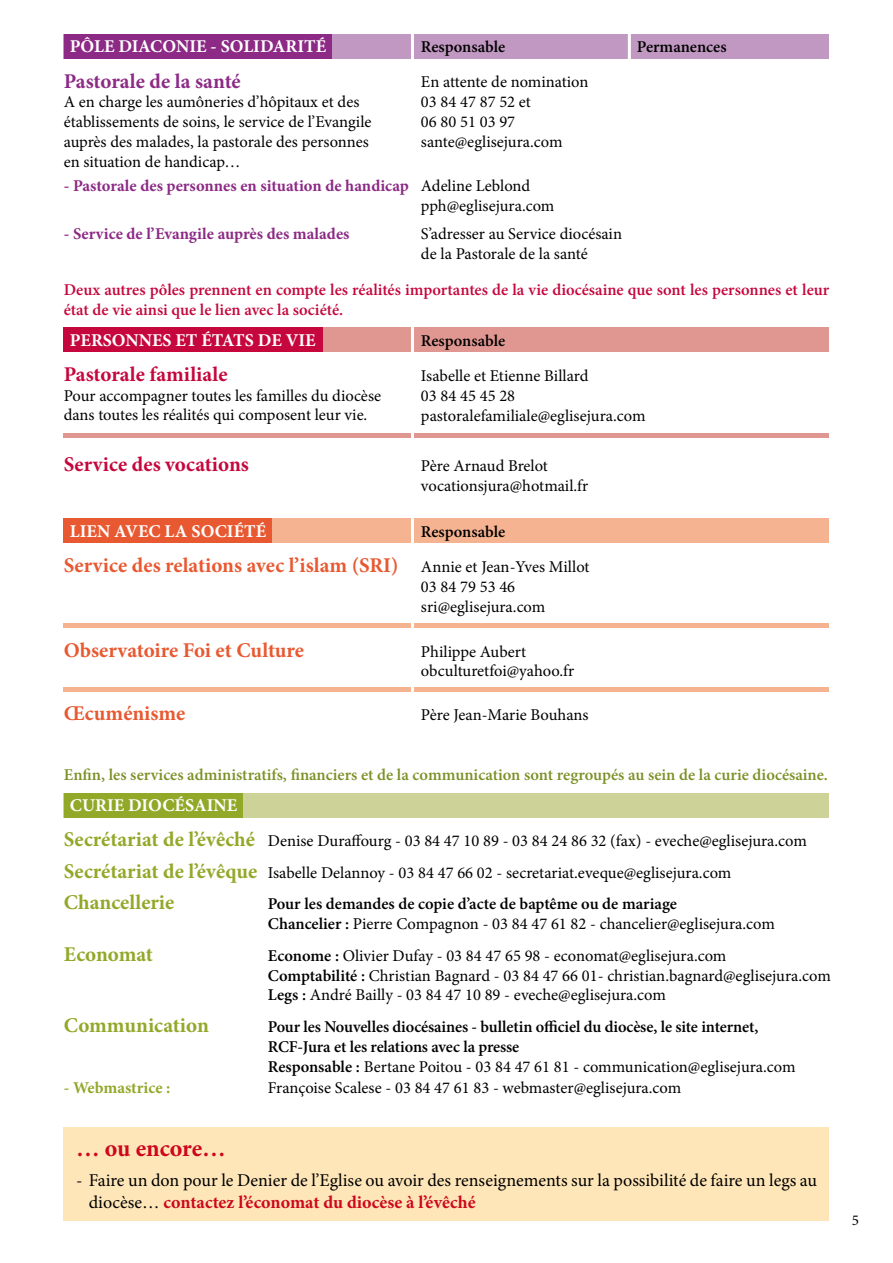
<style>
.page{position:relative;width:893px;height:1263px;background:#fff}
.page>*{position:absolute;margin:0;border:0;box-sizing:border-box;transform-origin:0 0}
.t1{font:700 24px "Minion Pro";letter-spacing:-.005em;color:#cd071e}
.t2{font:700 21px "Minion Pro";color:#e85931}
.t3{font:700 21px "Minion Pro";letter-spacing:.005em;color:#c5073d}
.t4{font:700 21px "Minion Pro";color:#92a829}
.t5{font:700 21px "Minion Pro";color:#8c2a85}
.t6{font:18px/21.6px "Minion Pro";color:#000}
.t7{font:700 18px "Minion Pro";color:#fff}
.t8{font:16.5px/19.8px "Minion Pro";color:#000}
.t9{font:600 16.5px/19.8px "Minion Pro";letter-spacing:-.005em;color:#000}
.t10{font:600 16.5px/19.8px "Minion Pro";color:#c5073d}
.t11{font:600 16.5px "Minion Pro";color:#7b9025}
.t12{font:700 16.5px "Minion Pro";color:#8c2a85}
.t13{font:700 16.5px "Minion Pro";color:#92a829}
.t14{font:15px "Minion Pro";color:#000}
.s1{font-weight:700;font-size:21px;color:#92a829}
.s2{font-weight:400}
.s3{font-weight:600}
.s4{font-weight:700;color:#cd071e}
</style>
<div class="page">
<div style="left:64px;top:1127px;width:765px;height:93px;background:#fee6b8"></div>
<div style="left:64px;top:34px;width:765px;height:25px;background:#c198c2"></div>
<div style="left:64px;top:327px;width:765px;height:25px;background:#e19791"></div>
<div style="left:64px;top:518px;width:765px;height:25px;background:#f6b391"></div>
<div style="left:64px;top:34px;width:268px;height:25px;background:#8c2a85"></div>
<div style="left:64px;top:327px;width:259px;height:25px;background:#c5073d"></div>
<div style="left:64px;top:518px;width:208px;height:25px;background:#e85931"></div>
<hr style="left:64px;top:434px;width:765px;height:4px;background:#e19791">
<hr style="left:64px;top:624px;width:765px;height:4px;background:#f6b391">
<hr style="left:64px;top:688px;width:765px;height:4px;background:#f6b391">
<hr style="left:411px;top:30px;width:3px;height:712px;background:#fff">
<hr style="left:628px;top:30px;width:3px;height:87px;background:#fff">
<div style="left:64px;top:793px;width:765px;height:24px;background:#ccd298"></div>
<div style="left:64px;top:793px;width:178px;height:24px;background:#92a829"></div>
<p class="t7" style="left:70px;top:34px;width:258px">PÔLE DIACONIE - SOLIDARITÉ</p>
<p class="t9" style="left:421px;top:37px;width:86px">Responsable</p>
<p class="t9" style="left:637px;top:37px;width:91px">Permanences</p>
<p class="t5" style="left:64px;top:66px;width:178px">Pastorale de la santé</p>
<p class="t8" style="left:64px;top:92px;width:309px">A en charge les aumôneries d’hôpitaux et des établissements de soins, le service de l’Evangile auprès des malades, la pastorale des personnes en situation de handicap…</p>
<p class="t12" style="left:64px;top:174px;width:347px">- Pastorale des personnes en situation de handicap</p>
<p class="t12" style="left:64px;top:222px;width:287px">- Service de l’Evangile auprès des malades</p>
<p class="t8" style="left:421px;top:72px;width:169px">En attente de nomination<br>03 84 47 87 52 et<br>06 80 51 03 97 sante@eglisejura.com</p>
<p class="t8" style="left:421px;top:176px;width:135px">Adeline Leblond pph@eglisejura.com</p>
<p class="t8" style="left:421px;top:224px;width:203px">S’adresser au Service diocésain de la Pastorale de la santé</p>
<p class="t10" style="left:64px;top:280px;width:767px">Deux autres pôles prennent en compte les réalités importantes de la vie diocésaine que sont les personnes et leur état de vie ainsi que le lien avec la société.</p>
<p class="t7" style="left:70px;top:327px;width:247px">PERSONNES ET ÉTATS DE VIE</p>
<p class="t9" style="left:421px;top:330px;width:86px">Responsable</p>
<p class="t3" style="left:64px;top:359px;width:165px">Pastorale familiale</p>
<p class="t8" style="left:64px;top:385px;width:319px">Pour accompagner toutes les familles du diocèse dans toutes les réalités qui composent leur vie.</p>
<p class="t3" style="left:64px;top:449px;width:187px">Service des vocations</p>
<p class="t8" style="left:421px;top:366px;width:226px">Isabelle et Etienne Billard<br>03 84 45 45 28 pastoralefamiliale@eglisejura.com</p>
<p class="t8" style="left:421px;top:456px;width:169px">Père Arnaud Brelot vocationsjura@hotmail.fr</p>
<p class="t7" style="left:70px;top:518px;width:198px">LIEN AVEC LA SOCIÉTÉ</p>
<p class="t9" style="left:421px;top:521px;width:86px">Responsable</p>
<p class="t2" style="left:64px;top:550px;width:336px">Service des relations avec l’islam (SRI)</p>
<p class="t2" style="left:64px;top:635px;width:242px">Observatoire Foi et Culture</p>
<p class="t2" style="left:64px;top:698px;width:123px">Œcuménisme</p>
<p class="t8" style="left:421px;top:557px;width:170px">Annie et Jean-Yves Millot<br>03 84 79 53 46 sri@eglisejura.com</p>
<p class="t8" style="left:421px;top:641px;width:155px">Philippe Aubert obculturetfoi@yahoo.fr</p>
<p class="t8" style="left:421px;top:705px;width:169px">Père Jean-Marie Bouhans</p>
<p class="t11" style="left:64px;top:763px;width:766px">Enfin, les services administratifs, financiers et de la communication sont regroupés au sein de la curie diocésaine.</p>
<p class="t7" style="left:70px;top:793px;width:169px">CURIE DIOCÉSAINE</p>
<p class="t8" style="left:64px;top:825px;width:745px;line-height:31.7px"><span class="s1">Secrétariat de l’évêché</span> Denise Duraffourg - 03 84 47 10 89 - 03 84 24 86 32 (fax) - eveche@eglisejura.com<br><span class="s1">Secrétariat de l’évêque</span> Isabelle Delannoy - 03 84 47 66 02 - secretariat.eveque@eglisejura.com</p>
<p class="t4" style="left:64px;top:888px;width:112px">Chancellerie</p>
<p class="t9" style="left:268px;top:894px;width:509px">Pour les demandes de copie d’acte de baptême ou de mariage<br>Chancelier : <span class="s2">Pierre Compagnon - 03 84 47 61 82 - chancelier@eglisejura.com</span></p>
<p class="t4" style="left:64px;top:939px;width:91px">Economat</p>
<p class="t8" style="left:268px;top:946px;width:565px"><span class="s3">Econome :</span> Olivier Dufay - 03 84 47 65 98 - economat@eglisejura.com<br><span class="s3">Comptabilité :</span> Christian Bagnard - 03 84 47 66 01- christian.bagnard@eglisejura.com<br><span class="s3">Legs :</span> André Bailly - 03 84 47 10 89 - eveche@eglisejura.com</p>
<p class="t4" style="left:64px;top:1010px;width:147px">Communication</p>
<p class="t9" style="left:268px;top:1017px;width:529px">Pour les Nouvelles diocésaines - bulletin officiel du diocèse, le site internet,<br>RCF-Jura et les relations avec la presse<br>Responsable : <span class="s2">Bertane Poitou - 03 84 47 61 81 - communication@eglisejura.com</span></p>
<p class="t13" style="left:64px;top:1076px;width:108px">- Webmastrice :</p>
<p class="t8" style="left:268px;top:1078px;width:415px">Françoise Scalese - 03 84 47 61 83 - webmaster@eglisejura.com</p>
<h1 class="t1" style="left:76px;top:1131px;width:151px">… ou encore…</h1>
<p class="t6" style="left:89px;top:1169px;width:730px;text-indent:-13px">- Faire un don pour le Denier de l’Eglise ou avoir des renseignements sur la possibilité de faire un legs au diocèse… <span class="s4">contactez l’économat du diocèse à l’évêché</span></p>
<p class="t14" style="left:852px;top:1210px;width:9px">5</p>
</div>
